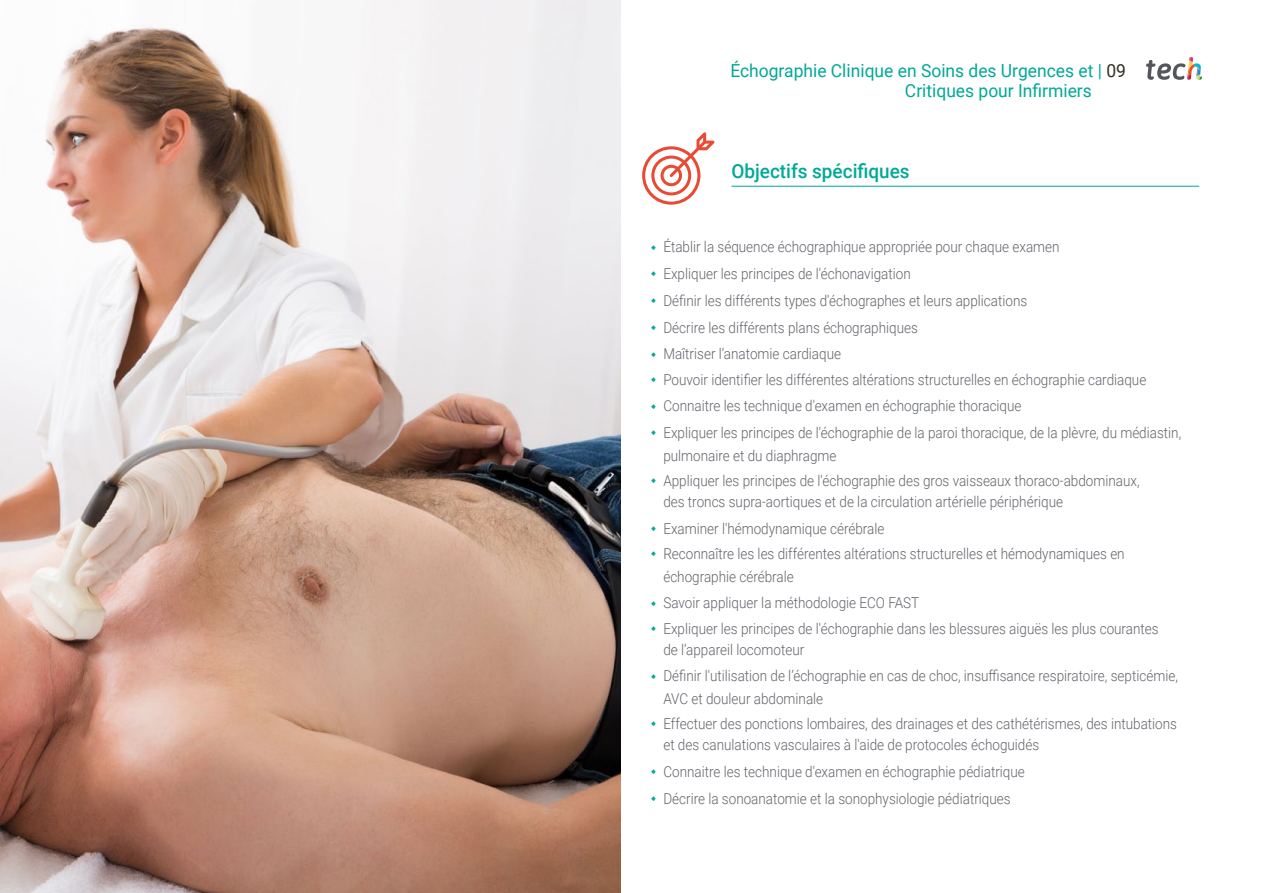
<style>
.page{position:relative;width:1263px;height:893px;background:#fff}
.page>*{position:absolute;margin:0;border:0;box-sizing:border-box;transform-origin:0 0}
.t1{font:500 19.5px "Roboto";color:#00a996}
.t2{font:18px/19.5px "Roboto";color:#00a996}
.t3{font:300 15px/26.7px "Roboto";color:#61646a;scale:.9 1}
.s1{color:#312e20}
</style>
<div class="page">
<img style="left:0;top:0;width:621px;height:893px">
<svg style="left:1146px;top:57px;width:56px;height:23px"></svg>
<hr style="left:731px;top:186px;width:468px;height:1px;background:#00a996">
<svg style="left:642px;top:132px;width:72px;height:73px"></svg>
<p class="t2" style="left:905px;top:60px;width:222px;text-indent:-175px">Échographie Clinique en Soins des Urgences et | <span class="s1">09<br></span>Critiques pour Infirmiers</p>
<h1 class="t1" style="left:731px;top:157px;width:180px">Objectifs spécifiques</h1>
<p class="t3" style="left:663px;top:233px;width:442px">Établir la séquence échographique appropriée pour chaque examen Expliquer les principes de l'échonavigation<br>Définir les différents types d'échographes et leurs applications Décrire les différents plans échographiques<br>Maîtriser l’anatomie cardiaque</p>
<p class="t3" style="left:663px;top:365px;width:577px">Pouvoir identifier les différentes altérations structurelles en échographie cardiaque<br>Connaitre les technique d'examen en échographie thoracique<br>Expliquer les principes de l'échographie de la paroi thoracique, de la plèvre, du médiastin,</p>
<p class="t3" style="left:663px;top:442px;width:531px;line-height:25.2px">pulmonaire et du diaphragme<br>Appliquer les principes de l'échographie des gros vaisseaux thoraco-abdominaux,</p>
<p class="t3" style="left:663px;top:488px;width:446px">des troncs supra-aortiques et de la circulation artérielle périphérique<br>Examiner l'hémodynamique cérébrale</p>
<p class="t3" style="left:663px;top:542px;width:514px;line-height:22.5px">Reconnaître les les différentes altérations structurelles et hémodynamiques en échographie cérébrale</p>
<p class="t3" style="left:663px;top:590px;width:552px;line-height:25.2px">Savoir appliquer la méthodologie ECO FAST<br>Expliquer les principes de l'échographie dans les blessures aiguës les plus courantes</p>
<p class="t3" style="left:663px;top:635px;width:573px">de l’appareil locomoteur<br>Définir l'utilisation de l’échographie en cas de choc, insuffisance respiratoire, septicémie,</p>
<p class="t3" style="left:663px;top:685px;width:572px;line-height:25.2px">AVC et douleur abdominale<br>Effectuer des ponctions lombaires, des drainages et des cathétérismes, des intubations</p>
<p class="t3" style="left:663px;top:731px;width:419px">et des canulations vasculaires à l'aide de protocoles échoguidés<br>Connaitre les technique d'examen en échographie pédiatrique<br>Décrire la sonoanatomie et la sonophysiologie pédiatriques</p>
</div>
